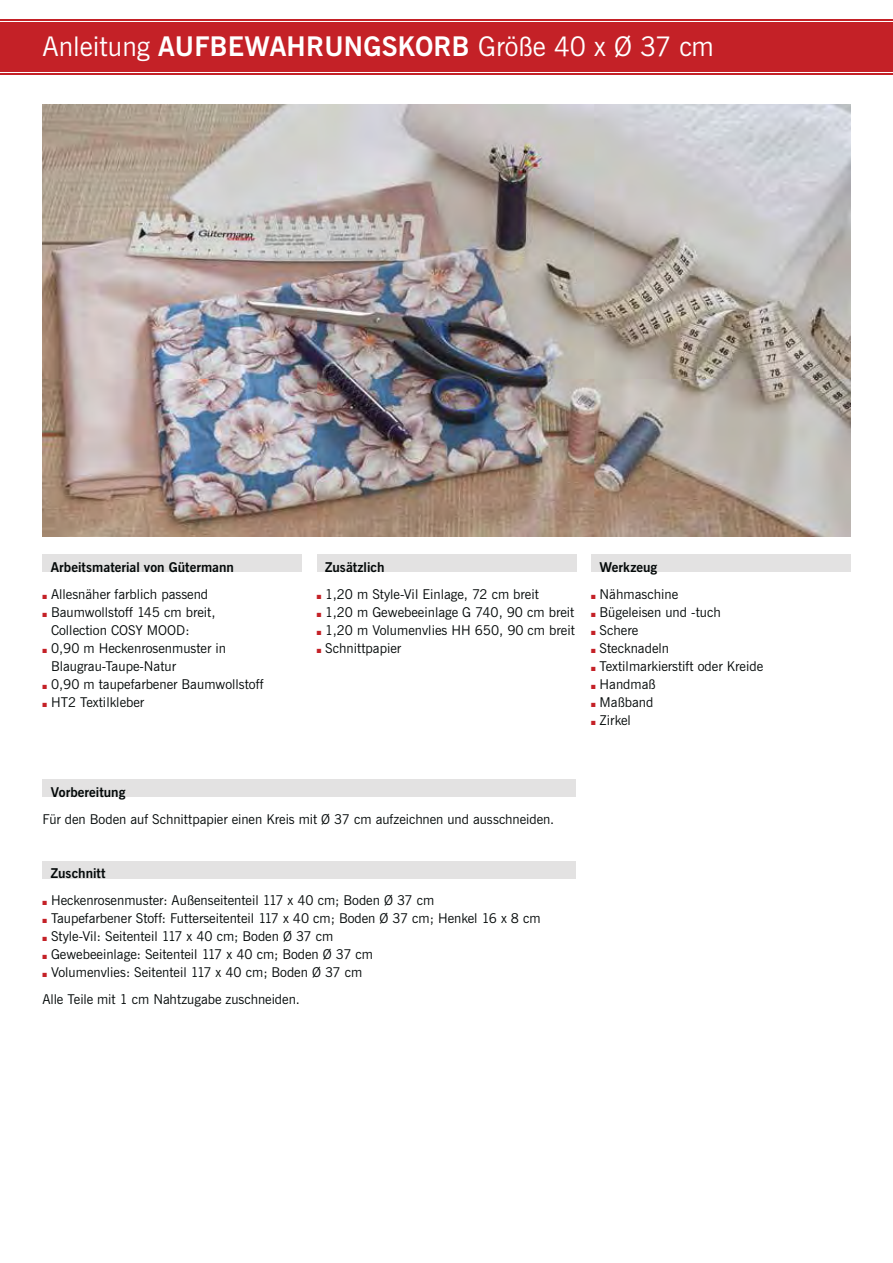
<style>
.page{position:relative;width:893px;height:1263px;background:#fff}
.page>*{position:absolute;margin:0;border:0;box-sizing:border-box;transform-origin:0 0}
.t1{font:27px "News Gothic";color:#fff}
.t2{font:13.5px/18px "News Gothic";color:#040909}
.t3{font:700 13.5px "News Gothic";color:#040909}
.s1{font-weight:700}
</style>
<div class="page">
<img style="left:43px;top:104px;width:807px;height:432px">
<div style="left:0;top:19px;width:892px;height:56px;background:#c42127"></div>
<hr style="left:0;top:72px;width:892px;height:1px;background:#fff">
<hr style="left:0;top:21px;width:892px;height:1px;background:#fff">
<div style="left:43px;top:861px;width:533px;height:18px;background:#e3e2e2"></div>
<div style="left:43px;top:554px;width:259px;height:18px;background:#e3e2e2"></div>
<div style="left:317px;top:554px;width:259px;height:18px;background:#e3e2e2"></div>
<div style="left:591px;top:554px;width:259px;height:18px;background:#e3e2e2"></div>
<div style="left:43px;top:779px;width:533px;height:18px;background:#e3e2e2"></div>
<h1 class="t1" style="left:43px;top:37px;width:673px">Anleitung <span class="s1">AUFBEWAHRUNGSKORB</span> Größe 40 x Ø 37 cm</h1>
<p class="t3" style="left:51px;top:562px;width:185px">Arbeitsmaterial von Gütermann</p>
<p class="t3" style="left:325px;top:562px;width:61px">Zusätzlich</p>
<p class="t3" style="left:599px;top:562px;width:59px">Werkzeug</p>
<p class="t2" style="left:51px;top:586px;width:214px">Allesnäher farblich passend<br>Baumwollstoff 145 cm breit,<br>Collection COSY MOOD:<br>0,90 m Heckenrosenmuster in<br>Blaugrau-Taupe-Natur<br>0,90 m taupefarbener Baumwollstoff<br>HT2 Textilkleber</p>
<p class="t2" style="left:325px;top:586px;width:251px">1,20 m Style-Vil Einlage, 72 cm breit<br>1,20 m Gewebeeinlage G 740, 90 cm breit<br>1,20 m Volumenvlies HH 650, 90 cm breit<br>Schnittpapier</p>
<p class="t2" style="left:599px;top:586px;width:165px">Nähmaschine<br>Bügeleisen und -tuch<br>Schere<br>Stecknadeln<br>Textilmarkierstift oder Kreide<br>Handmaß<br>Maßband<br>Zirkel</p>
<p class="t3" style="left:51px;top:786px;width:76px">Vorbereitung</p>
<p class="t2" style="left:43px;top:811px;width:513px">Für den Boden auf Schnittpapier einen Kreis mit Ø 37 cm aufzeichnen und ausschneiden.</p>
<p class="t3" style="left:51px;top:867px;width:56px">Zuschnitt</p>
<p class="t2" style="left:51px;top:892px;width:491px">Heckenrosenmuster: Außenseitenteil 117 x 40 cm; Boden Ø 37 cm<br>Taupefarbener Stoff: Futterseitenteil 117 x 40 cm; Boden Ø 37 cm; Henkel 16 x 8 cm Style-Vil: Seitenteil 117 x 40 cm; Boden Ø 37 cm<br>Gewebeeinlage: Seitenteil 117 x 40 cm; Boden Ø 37 cm<br>Volumenvlies: Seitenteil 117 x 40 cm; Boden Ø 37 cm</p>
<p class="t2" style="left:43px;top:991px;width:259px">Alle Teile mit 1 cm Nahtzugabe zuschneiden.</p>
</div>
